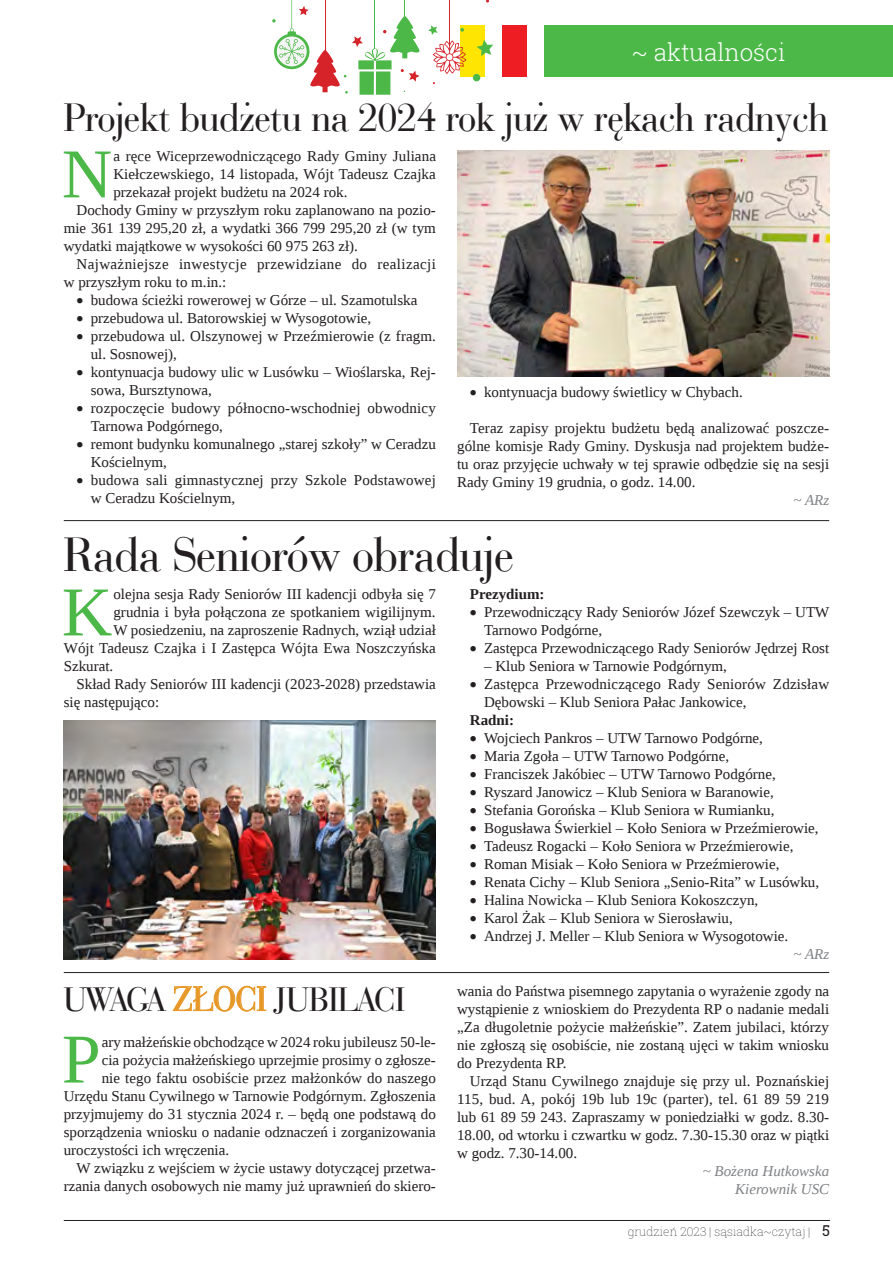
<style>
.page{position:relative;width:893px;height:1263px;background:#fff}
.page>*{position:absolute;margin:0;border:0;box-sizing:border-box;transform-origin:0 0}
.inicjal_3{font:70.05px "Liberation Serif";color:#4cb848}
.tytul_28{font:51px "Bauer Bodni EU";color:#231f20;scale:.96 1}
.tytul_28-2{font:42px "Bauer Bodni EU";color:#231f20;scale:.96 1}
.tytul_28-3{font:36px "Bauer Bodni EU";color:#231f20;scale:.96 1}
.tekst{font:300 24px "Roboto Slab";color:#fff}
.tekst-2{font:15px/18px "Liberation Serif";color:#231f20}
.inicjal_3-2{font:15px/18px "Liberation Serif";color:#231f20;text-align:justify}
.tekst-3{font:15px/18px "Liberation Serif";letter-spacing:.025em;color:#231f20}
.Autor_podpis_OK{font:italic 15px "Liberation Serif";color:#808285}
.tekst-4{font:700 15px "Liberation Serif";color:#231f20}
.t1{font:100 12px "Roboto Slab";color:#231f20}
.s1{color:#e79826}
.s2{font-weight:400;font-size:15px}
</style>
<div class="page">
<hr style="left:64px;top:1220px;width:766px;height:1px;background:#231f20">
<div style="left:544px;top:26px;width:349px;height:51px;background:#4cb848"></div>
<div style="left:502px;top:26px;width:24px;height:51px;background:#ee1d23"></div>
<div style="left:460px;top:26px;width:25px;height:51px;background:#ffe501"></div>
<svg style="left:477px;top:40px;width:16px;height:16px"></svg>
<div style="left:473px;top:74px;width:7px;height:7px;background:#4cb848;border-radius:50%"></div>
<svg style="left:359px;top:94px;width:15px;height:1px"></svg>
<div style="left:376px;top:71px;width:14px;height:24px;background:#7fcc7c"></div>
<svg style="left:272px;top:0;width:148px;height:94px"></svg>
<svg style="left:428px;top:25px;width:38px;height:49px"></svg>
<hr style="left:449px;top:0;width:1px;height:45px;background:#d62229">
<img style="left:457px;top:151px;width:372px;height:225px">
<img style="left:63px;top:720px;width:373px;height:239px">
<hr style="left:64px;top:520px;width:765px;height:1px;background:#231f20">
<hr style="left:64px;top:972px;width:765px;height:1px;background:#231f20">
<p class="tekst" style="left:632px;top:36px;width:155px">~ aktualności</p>
<p class="tytul_28-2" style="left:64px;top:92px;width:797px">Projekt budżetu na 2024 rok już w rękach radnych</p>
<p class="inicjal_3" style="left:62px;top:129px;width:52px">N</p>
<p class="inicjal_3-2" style="left:113px;top:147px;width:324px">a ręce Wiceprzewodniczącego Rady Gminy Juliana Kiełczewskiego, 14 listopada, Wójt Tadeusz Czajka przekazał projekt budżetu na 2024 rok.</p>
<p class="tekst-2" style="left:64px;top:201px;width:374px;text-align:justify;text-indent:13px">Dochody Gminy w przyszłym roku zaplanowano na pozio&shy;mie 361 139 295,20 zł, a wydatki 366 799 295,20 zł (w tym wydatki majątkowe w wysokości 60 975 263 zł).</p>
<p class="tekst-3" style="left:64px;top:255px;width:374px;text-indent:13px">Najważniejsze inwestycje przewidziane do realizacji w przyszłym roku to m.in.:</p>
<p class="tekst-2" style="left:77px;top:291px;width:342px">• budowa ścieżki rowerowej w Górze – ul. Szamotulska</p>
<p class="tekst-2" style="left:77px;top:309px;width:296px">• przebudowa ul. Batorowskiej w Wysogotowie,</p>
<p class="tekst-2" style="left:91px;top:327px;width:347px;text-indent:-14px">• przebudowa ul. Olszynowej w Przeźmierowie (z fragm. ul. Sosnowej),</p>
<p class="tekst-2" style="left:91px;top:363px;width:347px;text-indent:-14px">• kontynuacja budowy ulic w Lusówku – Wioślarska, Rej&shy;sowa, Bursztynowa,</p>
<p class="tekst-2" style="left:91px;top:399px;width:347px;text-indent:-14px">• rozpoczęcie budowy północno-wschodniej obwodnicy<br>Tarnowa Podgórnego,</p>
<p class="tekst-2" style="left:91px;top:435px;width:347px;text-indent:-14px">• remont budynku komunalnego „starej szkoły” w Ceradzu<br>Kościelnym,</p>
<p class="tekst-2" style="left:91px;top:471px;width:347px;text-indent:-14px">• budowa sali gimnastycznej przy Szkole Podstawowej w Ceradzu Kościelnym,</p>
<p class="tekst-2" style="left:470px;top:383px;width:274px">• kontynuacja budowy świetlicy w Chybach.</p>
<p class="tekst-2" style="left:457px;top:419px;width:374px;text-align:justify;text-indent:13px">Teraz zapisy projektu budżetu będą analizować poszcze&shy;gólne komisje Rady Gminy. Dyskusja nad projektem budże&shy;tu oraz przyjęcie uchwały w tej sprawie odbędzie się na sesji Rady Gminy 19 grudnia, o godz. 14.00.</p>
<p class="Autor_podpis_OK" style="left:793px;top:491px;width:37px">~ ARz</p>
<p class="tytul_28" style="left:64px;top:523px;width:470px">Rada Seniorów obraduje</p>
<p class="tekst-4" style="left:470px;top:584px;width:76px">Prezydium:</p>
<p class="tekst-2" style="left:484px;top:603px;width:347px;text-indent:-14px">• Przewodniczący Rady Seniorów Józef Szewczyk – UTW<br>Tarnowo Podgórne,</p>
<p class="tekst-2" style="left:470px;top:639px;width:361px">• Zastępca Przewodniczącego Rady Seniorów Jędrzej Rost</p>
<p class="tekst-2" style="left:484px;top:657px;width:244px">– Klub Seniora w Tarnowie Podgórnym,</p>
<p class="tekst-2" style="left:484px;top:675px;width:347px;text-indent:-14px">• Zastępca Przewodniczącego Rady Seniorów Zdzisław<br>Dębowski – Klub Seniora Pałac Jankowice,</p>
<p class="tekst-4" style="left:470px;top:710px;width:46px">Radni:</p>
<p class="tekst-2" style="left:470px;top:729px;width:295px">• Wojciech Pankros – UTW Tarnowo Podgórne,</p>
<p class="tekst-2" style="left:470px;top:747px;width:261px">• Maria Zgoła – UTW Tarnowo Podgórne,</p>
<p class="tekst-2" style="left:470px;top:765px;width:307px">• Franciszek Jakóbiec – UTW Tarnowo Podgórne,</p>
<p class="tekst-2" style="left:470px;top:783px;width:306px">• Ryszard Janowicz – Klub Seniora w Baranowie,</p>
<p class="tekst-2" style="left:470px;top:801px;width:306px">• Stefania Gorońska – Klub Seniora w Rumianku,</p>
<p class="tekst-2" style="left:470px;top:819px;width:350px">• Bogusława Świerkiel – Koło Seniora w Przeźmierowie,</p>
<p class="tekst-2" style="left:470px;top:837px;width:325px">• Tadeusz Rogacki – Koło Seniora w Przeźmierowie,</p>
<p class="tekst-2" style="left:470px;top:855px;width:311px">• Roman Misiak – Koło Seniora w Przeźmierowie,</p>
<p class="tekst-2" style="left:470px;top:873px;width:351px">• Renata Cichy – Klub Seniora „Senio-Rita” w Lusówku,</p>
<p class="tekst-2" style="left:470px;top:891px;width:290px">• Halina Nowicka – Klub Seniora Kokoszczyn,</p>
<p class="tekst-2" style="left:470px;top:909px;width:264px">• Karol Żak – Klub Seniora w Sierosławiu,</p>
<p class="tekst-2" style="left:470px;top:927px;width:320px">• Andrzej J. Meller – Klub Seniora w Wysogotowie.</p>
<p class="Autor_podpis_OK" style="left:793px;top:944px;width:37px">~ ARz</p>
<p class="tytul_28-3" style="left:64px;top:977px;width:357px">UWAGA <span class="s1">ZŁOCI</span> JUBILACI</p>
<p class="inicjal_3" style="left:62px;top:1014px;width:40px">P</p>
<p class="inicjal_3-2" style="left:102px;top:1032px;width:336px">ary małżeńskie obchodzące w 2024 roku jubileusz 50-le-</p>
<p class="inicjal_3" style="left:62px;top:567px;width:52px">K</p>
<p class="inicjal_3-2" style="left:113px;top:585px;width:324px">olejna sesja Rady Seniorów III kadencji odbyła się 7</p>
<p class="inicjal_3-2" style="left:113px;top:603px;width:324px">grudnia i była połączona ze spotkaniem wigilijnym.</p>
<p class="inicjal_3-2" style="left:113px;top:621px;width:324px">W posiedzeniu, na zaproszenie Radnych, wziął udział</p>
<p class="inicjal_3-2" style="left:64px;top:639px;width:374px">Wójt Tadeusz Czajka i I Zastępca Wójta Ewa Noszczyńska</p>
<p class="inicjal_3-2" style="left:64px;top:657px;width:51px">Szkurat.</p>
<p class="tekst-2" style="left:64px;top:675px;width:374px;text-indent:13px">Skład Rady Seniorów III kadencji (2023-2028) przedstawia się następująco:</p>
<p class="tekst-2" style="left:457px;top:982px;width:374px;text-align:justify">wania do Państwa pisemnego zapytania o wyrażenie zgody na wystąpienie z wnioskiem do Prezydenta RP o nadanie medali „Za długoletnie pożycie małżeńskie”. Zatem jubilaci, którzy nie zgłoszą się osobiście, nie zostaną ujęci w takim wniosku do Prezydenta RP.</p>
<p class="tekst-2" style="left:457px;top:1072px;width:374px;text-align:justify;text-indent:13px">Urząd Stanu Cywilnego znajduje się przy ul. Poznańskiej 115, bud. A, pokój 19b lub 19c (parter), tel. 61 89 59 219 lub 61 89 59 243. Zapraszamy w poniedziałki w godz. 8.30- 18.00, od wtorku i czwartku w godz. 7.30-15.30 oraz w piątki w godz. 7.30-14.00.</p>
<p class="Autor_podpis_OK" style="left:703px;top:1161px;width:128px">~ Bożena Hutkowska</p>
<p class="Autor_podpis_OK" style="left:735px;top:1179px;width:96px">Kierownik USC</p>
<p class="inicjal_3-2" style="left:102px;top:1050px;width:336px">cia pożycia małżeńskiego uprzejmie prosimy o zgłosze-</p>
<p class="inicjal_3-2" style="left:102px;top:1068px;width:336px">nie tego faktu osobiście przez małżonków do naszego</p>
<p class="inicjal_3-2" style="left:64px;top:1086px;width:374px">Urzędu Stanu Cywilnego w Tarnowie Podgórnym. Zgłoszenia</p>
<p class="inicjal_3-2" style="left:64px;top:1104px;width:374px">przyjmujemy do 31 stycznia 2024 r. – będą one podstawą do</p>
<p class="inicjal_3-2" style="left:64px;top:1122px;width:374px">sporządzenia wniosku o nadanie odznaczeń i zorganizowania</p>
<p class="inicjal_3-2" style="left:64px;top:1140px;width:167px">uroczystości ich wręczenia.</p>
<p class="tekst-2" style="left:64px;top:1158px;width:374px;text-align:right">W związku z wejściem w życie ustawy dotyczącej przetwa&shy;rzania danych osobowych nie mamy już uprawnień do skiero-</p>
<p class="t1" style="left:628px;top:1223px;width:204px">grudzień 2023 | sąsiadka~czytaj | <span class="s2">5</span></p>
</div>
